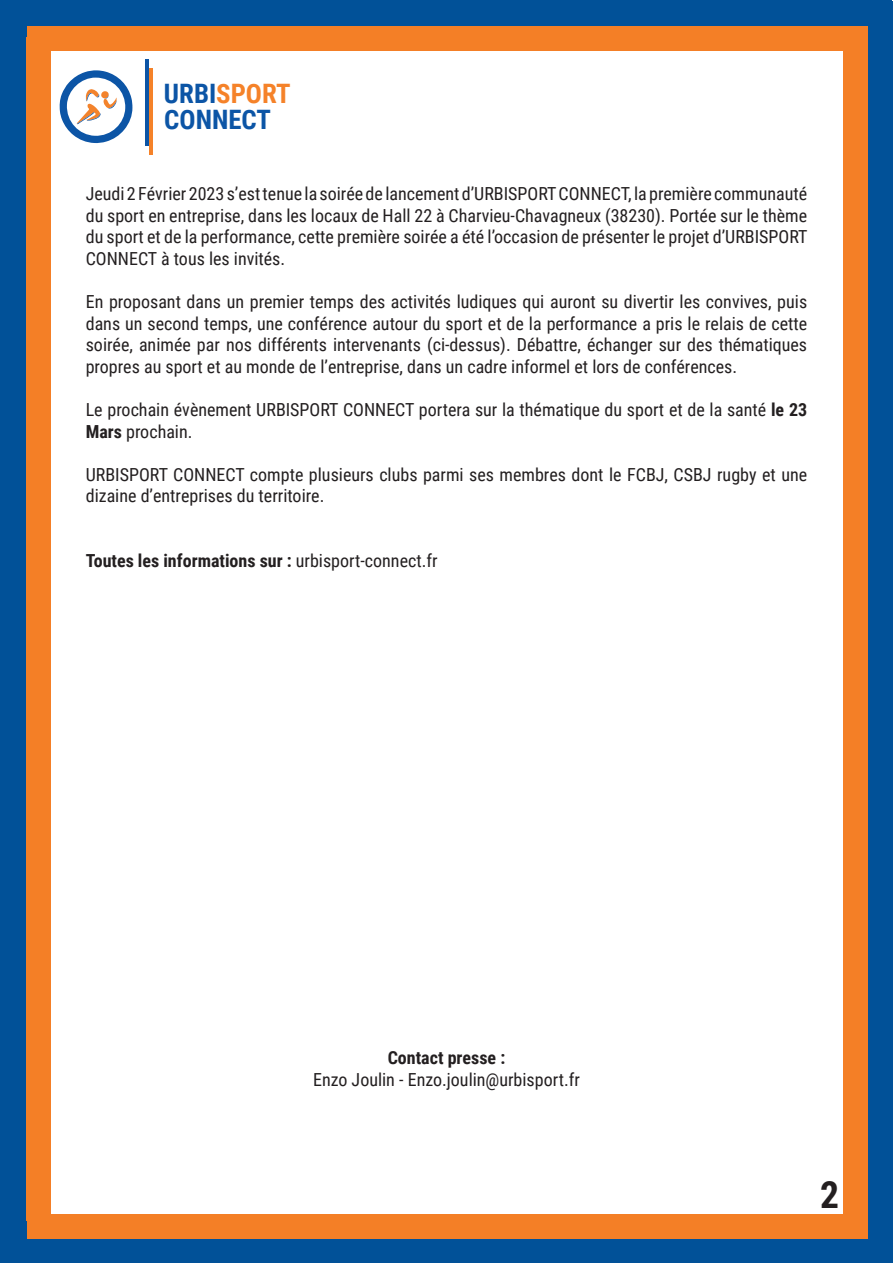
<style>
.page{position:relative;width:893px;height:1263px;background:#fff}
.page>*{position:absolute;margin:0;border:0;box-sizing:border-box;transform-origin:0 0}
.t1{font:700 37.5px "Roboto Condensed";color:#231f20}
.t2{font:700 26.7px/25.5px "Roboto Condensed";color:#0c55a6}
.t3{font:18px/21.6px "Roboto Condensed";color:#231f20;text-align:justify}
.t4{font:700 18px "Roboto Condensed";color:#231f20}
.s1{color:#f58229}
.s2{font-weight:700}
.s3{font-weight:400}
</style>
<div class="page">
<svg style="left:59px;top:70px;width:73px;height:73px"></svg>
<hr style="left:149px;top:68px;width:4px;height:87px;background:#f58229">
<hr style="left:145px;top:59px;width:4px;height:87px;background:#0c55a6">
<div style="left:0;top:1px;width:27px;height:1261px;background:#015198"></div>
<div style="left:867px;top:1px;width:26px;height:1261px;background:#015198"></div>
<div style="left:1px;top:0;width:891px;height:26px;background:#015198"></div>
<div style="left:1px;top:1238px;width:891px;height:25px;background:#015198"></div>
<div style="left:27px;top:26px;width:840px;height:24px;background:#f47f26"></div>
<div style="left:27px;top:1214px;width:840px;height:24px;background:#f47f26"></div>
<div style="left:27px;top:37px;width:24px;height:1183px;background:#f47f26"></div>
<div style="left:843px;top:44px;width:24px;height:1184px;background:#f47f26"></div>
<p class="t2" style="left:164px;top:80px;width:128px">URBI<span class="s1">SPORT<br></span>CONNECT</p>
<p class="t3" style="left:86px;top:182px;width:723px">Jeudi 2 Février 2023 s’est tenue la soirée de lancement d’URBISPORT CONNECT, la première communauté du sport en entreprise, dans les locaux de Hall 22 à Charvieu-Chavagneux (38230). Portée sur le thème du sport et de la performance, cette première soirée a été l’occasion de présenter le projet d’URBISPORT CONNECT à tous les invités.</p>
<p class="t3" style="left:86px;top:290px;width:723px">En proposant dans un premier temps des activités ludiques qui auront su divertir les convives, puis dans un second temps, une conférence autour du sport et de la performance a pris le relais de cette soirée, animée par nos différents intervenants (ci-dessus). Débattre, échanger sur des thématiques propres au sport et au monde de l’entreprise, dans un cadre informel et lors de conférences.</p>
<p class="t3" style="left:86px;top:398px;width:723px">Le prochain évènement URBISPORT CONNECT portera sur la thématique du sport et de la santé <span class="s2">le 23<br>Mars</span> prochain.</p>
<p class="t3" style="left:86px;top:463px;width:723px">URBISPORT CONNECT compte plusieurs clubs parmi ses membres dont le FCBJ, CSBJ rugby et une dizaine d’entreprises du territoire.</p>
<p class="t4" style="left:86px;top:548px;width:353px">Toutes les informations sur : <span class="s3">urbisport-connect.fr</span></p>
<p class="t4" style="left:388px;top:1045px;width:119px">Contact presse :</p>
<p class="t3" style="left:313px;top:1068px;width:268px">Enzo Joulin - Enzo.joulin@urbisport.fr</p>
<p class="t1" style="left:820px;top:1168px;width:20px">2</p>
</div>
